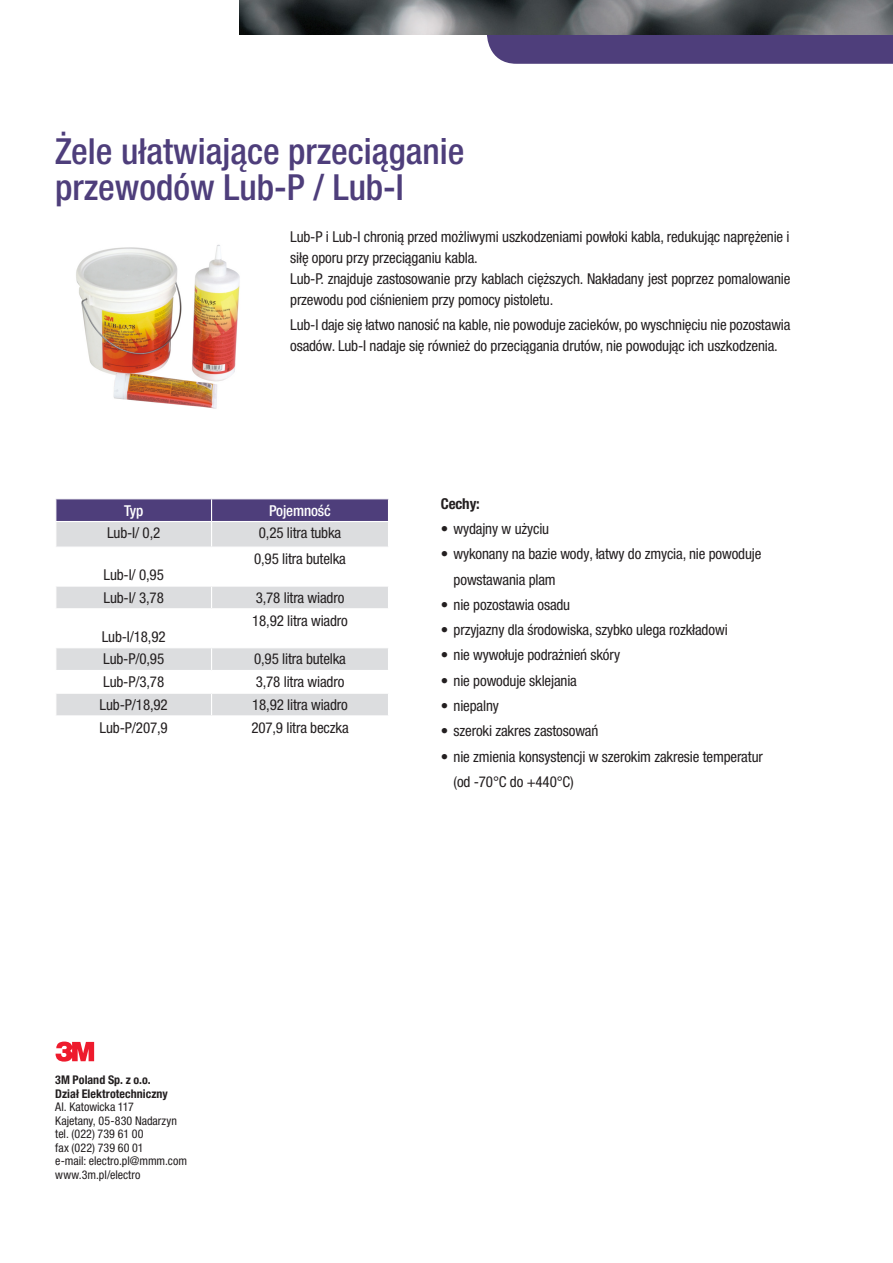
<style>
.page{position:relative;width:893px;height:1263px;background:#fff}
.page>*{position:absolute;margin:0;border:0;box-sizing:border-box;transform-origin:0 0}
.Заг{font:500 condensed 36px "Helvetica Neue LTW1 G";color:#4e3e7b}
.BodyBullet_HLC_9_9{font:condensed 15px/21px "Helvetica Neue LTW1 G";letter-spacing:-.01em;color:#231f20}
.Заг-2{font:condensed 15px/21px "Helvetica Neue LTW1 G";letter-spacing:-.01em;color:#231f20}
.BodyBullet_HLC_9_9-2{font:500 condensed 15px "Helvetica Neue LTW1 G";letter-spacing:-.01em;color:#fff}
.BodyBullet_HLC_9_9-3{font:700 condensed 15px "Helvetica Neue LTW1 G";letter-spacing:-.01em;color:#231f20}
.Adres{font:condensed 12px "Helvetica Neue LTW1 G";color:#231f20}
.Adres-2{font:700 condensed 12px "Helvetica Neue LTW1 G";letter-spacing:.005em;color:#231f20}
</style>
<div class="page">
<svg style="left:56px;top:1041px;width:38px;height:20px"></svg>
<svg style="left:56px;top:587px;width:332px;height:128px;fill:#dedfe1"></svg>
<svg style="left:55px;top:499px;width:334px;height:47px;background:#9c96b2"></svg>
<svg style="left:211px;top:587px;width:1px;height:21px"></svg>
<hr style="left:55px;top:608px;width:157px;height:1px;background:#fff">
<hr style="left:212px;top:608px;width:177px;height:1px;background:#fff">
<hr style="left:211px;top:609px;width:1px;height:38px;background:#fff">
<hr style="left:55px;top:647px;width:157px;height:1px;background:#fff">
<hr style="left:212px;top:647px;width:177px;height:1px;background:#fff">
<hr style="left:55px;top:670px;width:157px;height:1px;background:#fff">
<hr style="left:212px;top:670px;width:177px;height:1px;background:#fff">
<hr style="left:55px;top:693px;width:157px;height:1px;background:#fff">
<hr style="left:212px;top:693px;width:177px;height:1px;background:#fff">
<svg style="left:211px;top:648px;width:1px;height:67px"></svg>
<svg style="left:487px;top:34px;width:406px;height:30px;background:#51427c"></svg>
<img style="left:239px;top:0;width:654px;height:34px">
<img style="left:76px;top:244px;width:164px;height:165px">
<p class="Заг" style="left:55px;top:129px;width:411px">Żele ułatwiające przeciąganie</p>
<p class="Заг" style="left:55px;top:165px;width:350px">przewodów Lub-P / Lub-I</p>
<p class="Заг-2" style="left:290px;top:226px;width:501px">Lub-P i Lub-I chronią przed możliwymi uszkodzeniami powłoki kabla, redukując naprężenie i siłę oporu przy przeciąganiu kabla.</p>
<p class="BodyBullet_HLC_9_9" style="left:290px;top:268px;width:502px">Lub-P. znajduje zastosowanie przy kablach cięższych. Nakładany jest poprzez pomalowanie przewodu pod ciśnieniem przy pomocy pistoletu.</p>
<p class="BodyBullet_HLC_9_9" style="left:290px;top:314px;width:502px">Lub-I daje się łatwo nanosić na kable, nie powoduje zacieków, po wyschnięciu nie pozostawia osadów. Lub-I nadaje się również do przeciągania drutów, nie powodując ich uszkodzenia.</p>
<p class="BodyBullet_HLC_9_9-2" style="left:124px;top:501px;width:21px">Typ</p>
<p class="BodyBullet_HLC_9_9-2" style="left:269px;top:501px;width:63px">Pojemność</p>
<p class="BodyBullet_HLC_9_9" style="left:107px;top:522px;width:55px">Lub-I/ 0,2</p>
<p class="BodyBullet_HLC_9_9" style="left:259px;top:522px;width:84px">0,25 litra tubka</p>
<p class="BodyBullet_HLC_9_9" style="left:104px;top:564px;width:62px">Lub-I/ 0,95</p>
<p class="BodyBullet_HLC_9_9" style="left:254px;top:548px;width:93px">0,95 litra butelka</p>
<p class="BodyBullet_HLC_9_9" style="left:104px;top:587px;width:62px">Lub-I/ 3,78</p>
<p class="BodyBullet_HLC_9_9" style="left:256px;top:587px;width:90px">3,78 litra wiadro</p>
<p class="BodyBullet_HLC_9_9" style="left:102px;top:626px;width:65px">Lub-I/18,92</p>
<p class="BodyBullet_HLC_9_9" style="left:252px;top:610px;width:97px">18,92 litra wiadro</p>
<p class="BodyBullet_HLC_9_9" style="left:103px;top:649px;width:63px">Lub-P/0,95</p>
<p class="BodyBullet_HLC_9_9" style="left:254px;top:649px;width:93px">0,95 litra butelka</p>
<p class="BodyBullet_HLC_9_9" style="left:103px;top:671px;width:63px">Lub-P/3,78</p>
<p class="BodyBullet_HLC_9_9" style="left:256px;top:671px;width:90px">3,78 litra wiadro</p>
<p class="BodyBullet_HLC_9_9" style="left:100px;top:694px;width:70px">Lub-P/18,92</p>
<p class="BodyBullet_HLC_9_9" style="left:252px;top:694px;width:97px">18,92 litra wiadro</p>
<p class="BodyBullet_HLC_9_9" style="left:100px;top:717px;width:70px">Lub-P/207,9</p>
<p class="BodyBullet_HLC_9_9" style="left:251px;top:717px;width:99px">207,9 litra beczka</p>
<p class="BodyBullet_HLC_9_9-3" style="left:441px;top:495px;width:40px">Cechy:</p>
<p class="BodyBullet_HLC_9_9" style="left:441px;top:518px;width:110px">• wydajny w użyciu</p>
<p class="BodyBullet_HLC_9_9" style="left:441px;top:544px;width:322px">• wykonany na bazie wody, łatwy do zmycia, nie powoduje</p>
<p class="BodyBullet_HLC_9_9" style="left:454px;top:569px;width:104px">powstawania plam</p>
<p class="BodyBullet_HLC_9_9" style="left:441px;top:594px;width:131px">• nie pozostawia osadu</p>
<p class="BodyBullet_HLC_9_9" style="left:441px;top:619px;width:288px">• przyjazny dla środowiska, szybko ulega rozkładowi</p>
<p class="BodyBullet_HLC_9_9" style="left:441px;top:645px;width:181px">• nie wywołuje podrażnień skóry</p>
<p class="BodyBullet_HLC_9_9" style="left:441px;top:670px;width:138px">• nie powoduje sklejania</p>
<p class="BodyBullet_HLC_9_9" style="left:441px;top:695px;width:60px">• niepalny</p>
<p class="BodyBullet_HLC_9_9" style="left:441px;top:720px;width:159px">• szeroki zakres zastosowań</p>
<p class="BodyBullet_HLC_9_9" style="left:441px;top:746px;width:324px">• nie zmienia konsystencji w szerokim zakresie temperatur</p>
<p class="BodyBullet_HLC_9_9" style="left:454px;top:771px;width:122px">(od -70°C do +440°C)</p>
<p class="Adres-2" style="left:55px;top:1073px;width:97px">3M Poland Sp. z o.o.</p>
<p class="Adres-2" style="left:55px;top:1086px;width:114px">Dział Elektrotechniczny</p>
<p class="Adres" style="left:55px;top:1100px;width:80px">Al. Katowicka 117</p>
<p class="Adres" style="left:55px;top:1113px;width:123px">Kajetany, 05-830 Nadarzyn</p>
<p class="Adres" style="left:55px;top:1127px;width:90px">tel. (022) 739 61 00</p>
<p class="Adres" style="left:55px;top:1140px;width:90px">fax (022) 739 60 01</p>
<p class="Adres" style="left:55px;top:1154px;width:133px">e-mail: electro.pl@mmm.com</p>
<p class="Adres" style="left:55px;top:1167px;width:87px">www.3m.pl/electro</p>
</div>
